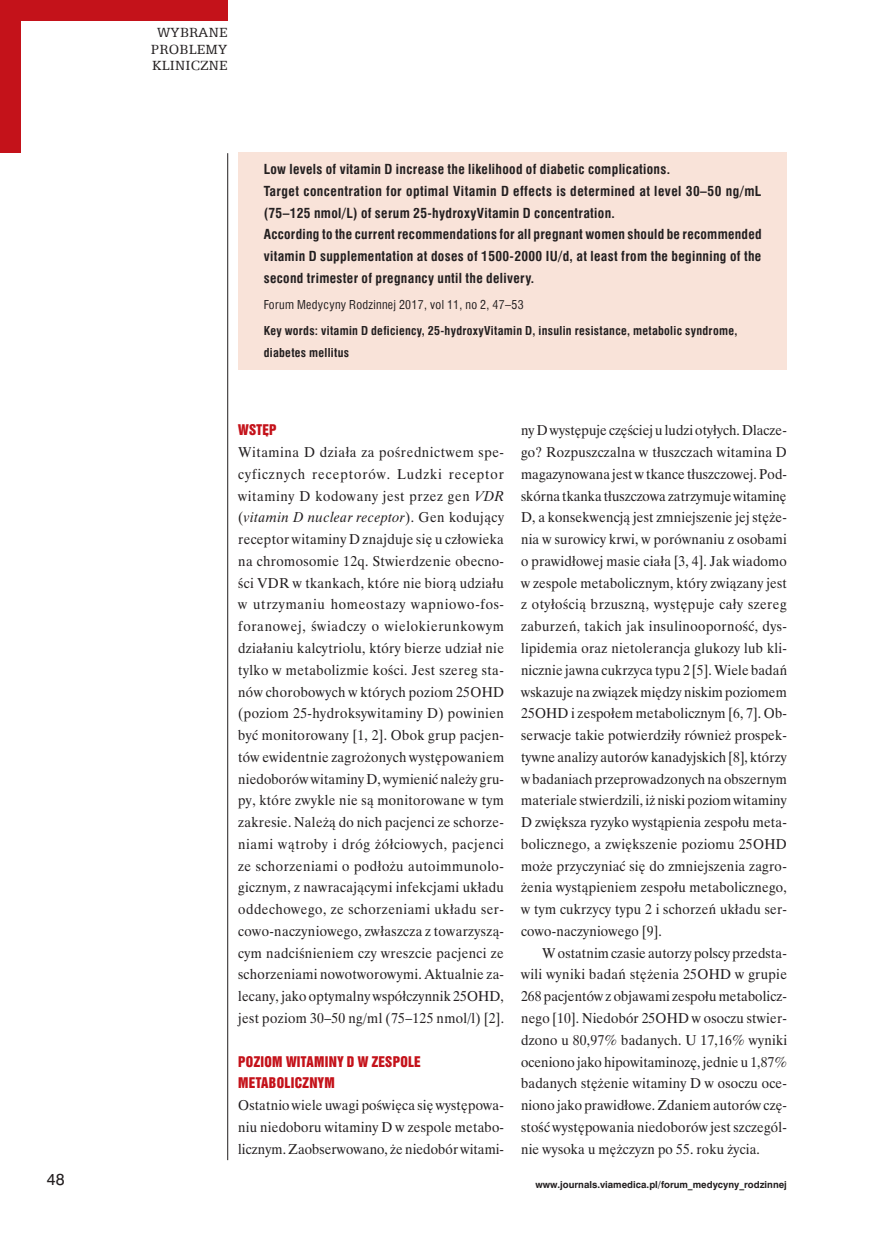
<style>
.page{position:relative;width:872px;height:1234px;background:#fff}
.page>*{position:absolute;margin:0;border:0;box-sizing:border-box;transform-origin:0 0}
.t1{font:15px/16.5px "Egyptian 505 EU";letter-spacing:.015em;color:#231f20;text-align:center}
.t2{font:15px "Swis 721 PL";color:#231f20}
._070_-_Tekst_-_pierw{font:14.25px/21.8px "Time Ibis EE";letter-spacing:.015em;color:#231f20;text-align:justify;scale:.95 1}
._072_-_Tekst_-_nastę{font:14.25px/21.8px "Time Ibis EE";letter-spacing:.015em;color:#231f20;text-align:justify;scale:.95 1}
._033_-_Streszczenie{font:700 13.5px/21.8px "Swis 721 Cn EU";letter-spacing:.025em;color:#231f20}
._081_-_Śródtytuł_1{font:13.5px/21.8px "Swis 921 EU";letter-spacing:.025em;color:#c4121a}
._034_-_Słowa_kluczow{font:700 12px/21.8px "Swis 721 Cn EU";letter-spacing:.025em;color:#231f20}
._034_-_adres_bibl_po{font:12px "Swis 721 Cn EU";letter-spacing:.025em;color:#231f20}
.t3{font:700 9px "Swis 721 PL";color:#231f20}
.s1{font-style:italic}
</style>
<div class="page">
<hr style="left:227px;top:153px;width:1px;height:1006px;background:#231f20">
<div style="left:0;top:0;width:227px;height:21px;background:#c4121a"></div>
<div style="left:0;top:0;width:21px;height:153px;background:#c4121a"></div>
<div style="left:238px;top:152px;width:549px;height:218px;background:#f9e3d9"></div>
<p class="t1" style="left:151px;top:24px;width:78px">WYBRANE<br>PROBLEMY<br>KLINICZNE</p>
<p class="_033_-_Streszczenie" style="left:264px;top:159px;width:408px">Low levels of vitamin D increase the likelihood of diabetic complications.</p>
<p class="_033_-_Streszczenie" style="left:264px;top:181px;width:499px">Target concentration for optimal Vitamin D effects is determined at level 30–50 ng/mL (75–125 nmol/L) of serum 25-hydroxyVitamin D concentration.</p>
<p class="_033_-_Streszczenie" style="left:264px;top:224px;width:499px;text-align:justify">According to the current recommendations for all pregnant women should be recommended vitamin D supplementation at doses of 1500-2000 IU/d, at least from the beginning of the second trimester of pregnancy until the delivery.</p>
<p class="_034_-_adres_bibl_po" style="left:264px;top:297px;width:261px">Forum Medycyny Rodzinnej 2017, vol 11, no 2, 47–53</p>
<p class="_034_-_Słowa_kluczow" style="left:264px;top:320px;width:475px">Key words: vitamin D deficiency, 25-hydroxyVitamin D, insulin resistance, metabolic syndrome, diabetes mellitus</p>
<p class="_081_-_Śródtytuł_1" style="left:238px;top:419px;width:40px">WSTĘP</p>
<p class="_070_-_Tekst_-_pierw" style="left:238px;top:441px;width:281px">Witamina D działa za pośrednictwem spe&shy;cyficznych receptorów. Ludzki receptor witaminy D kodowany jest przez gen <span class="s1">VDR </span>(<span class="s1">vitamin D nuclear receptor</span>). Gen kodujący receptor witaminy D znajduje się u człowieka na chromosomie 12q. Stwierdzenie obecno&shy;ści VDR w tkankach, które nie biorą udziału w utrzymaniu homeostazy wapniowo-fos&shy;foranowej, świadczy o wielokierunkowym działaniu kalcytriolu, który bierze udział nie tylko w metabolizmie kości. Jest szereg sta&shy;nów chorobowych w których poziom 25OHD (poziom 25-hydroksywitaminy D) powinien być monitorowany [1, 2]. Obok grup pacjen&shy;tów ewidentnie zagrożonych występowaniem niedoborów witaminy D, wymienić należy gru&shy;py, które zwykle nie są monitorowane w tym zakresie. Należą do nich pacjenci ze schorze&shy;niami wątroby i dróg żółciowych, pacjenci ze schorzeniami o podłożu autoimmunolo&shy;gicznym, z nawracającymi infekcjami układu oddechowego, ze schorzeniami układu ser&shy;cowo-naczyniowego, zwłaszcza z towarzyszą&shy;cym nadciśnieniem czy wreszcie pacjenci ze schorzeniami nowotworowymi. Aktualnie za&shy;lecany, jako optymalny współczynnik 25OHD, jest poziom 30–50 ng/ml (75–125 nmol/l) [2].</p>
<p class="_081_-_Śródtytuł_1" style="left:238px;top:1050px;width:184px">POZIOM WITAMINY D W ZESPOLE<br>METABOLICZNYM</p>
<p class="_070_-_Tekst_-_pierw" style="left:238px;top:1093px;width:281px">Ostatnio wiele uwagi poświęca się występowa&shy;niu niedoboru witaminy D w zespole metabo&shy;licznym. Zaobserwowano, że niedobór witami-</p>
<p class="_070_-_Tekst_-_pierw" style="left:521px;top:419px;width:281px">ny D występuje częściej u ludzi otyłych. Dlacze&shy;go? Rozpuszczalna w tłuszczach witamina D magazynowana jest w tkance tłuszczowej. Pod&shy;skórna tkanka tłuszczowa zatrzymuje witaminę D, a konsekwencją jest zmniejszenie jej stęże&shy;nia w surowicy krwi, w porównaniu z osobami o prawidłowej masie ciała [3, 4]. Jak wiadomo w zespole metabolicznym, który związany jest z otyłością brzuszną, występuje cały szereg zaburzeń, takich jak insulinooporność, dys&shy;lipidemia oraz nietolerancja glukozy lub kli&shy;nicznie jawna cukrzyca typu 2 [5]. Wiele badań wskazuje na związek między niskim poziomem 25OHD i zespołem metabolicznym [6, 7]. Ob&shy;serwacje takie potwierdziły również prospek&shy;tywne analizy autorów kanadyjskich [8], którzy w badaniach przeprowadzonych na obszernym materiale stwierdzili, iż niski poziom witaminy D zwiększa ryzyko wystąpienia zespołu meta&shy;bolicznego, a zwiększenie poziomu 25OHD może przyczyniać się do zmniejszenia zagro&shy;żenia wystąpieniem zespołu metabolicznego, w tym cukrzycy typu 2 i schorzeń układu ser&shy;cowo-naczyniowego [9].</p>
<p class="_072_-_Tekst_-_nastę" style="left:521px;top:941px;width:281px;text-indent:21px">W ostatnim czasie autorzy polscy przedsta&shy;wili wyniki badań stężenia 25OHD w grupie 268 pacjentów z objawami zespołu metabolicz&shy;nego [10]. Niedobór 25OHD w osoczu stwier&shy;dzono u 80,97% badanych. U 17,16% wyniki oceniono jako hipowitaminozę, jednie u 1,87% badanych stężenie witaminy D w osoczu oce&shy;niono jako prawidłowe. Zdaniem autorów czę&shy;stość występowania niedoborów jest szczegól&shy;nie wysoka u mężczyzn po 55. roku życia.</p>
<p class="t2" style="left:47px;top:1169px;width:19px">48</p>
<p class="t3" style="left:535px;top:1178px;width:253px">www.journals.viamedica.pl/forum_medycyny_rodzinnej</p>
</div>
